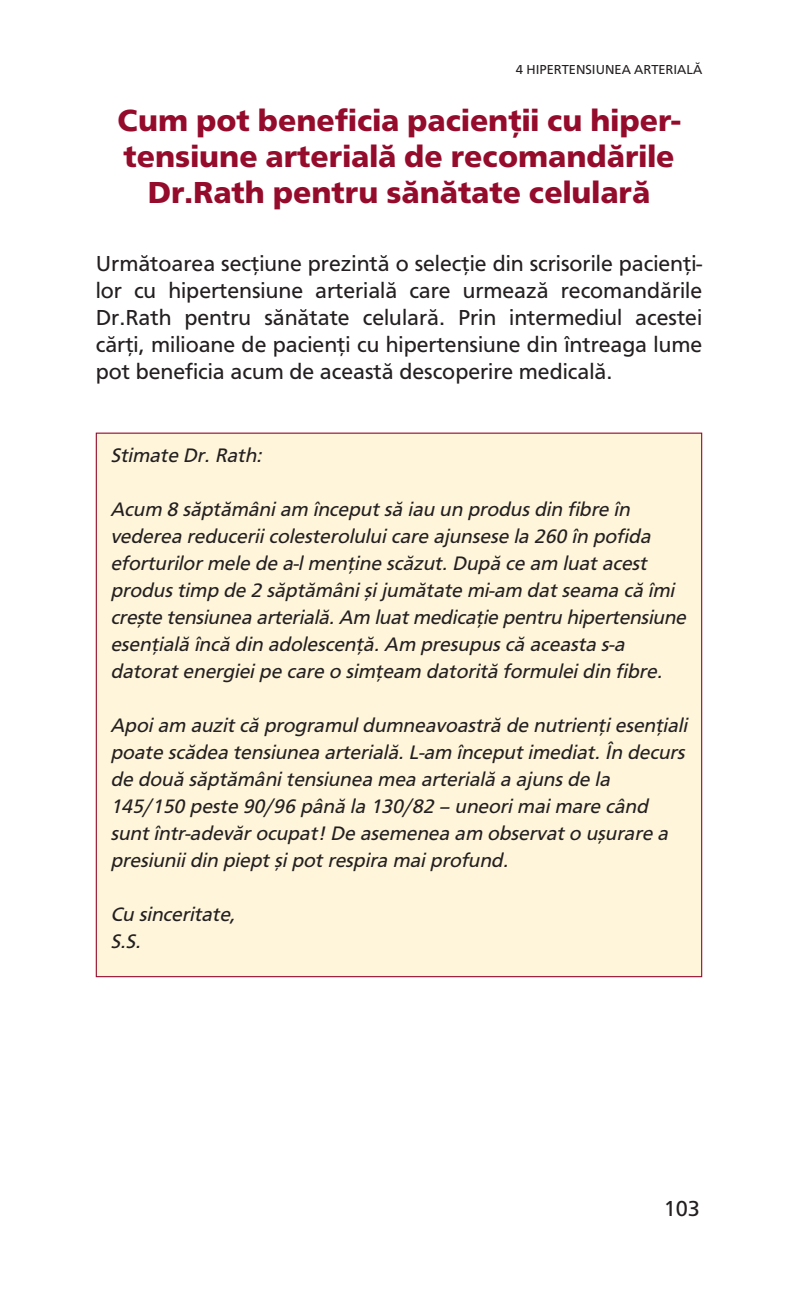
<style>
.page{position:relative;width:798px;height:1308px;background:#fff}
.page>*{position:absolute;margin:0;border:0;box-sizing:border-box;transform-origin:0 0}
.t1{font:700 31.5px/36px "F015 TCE";color:#950b2c;text-align:center}
.t2{font:22.5px/27px "F015 TCE";color:#231f20;text-align:justify}
.t3{font:italic 20.25px/27px "F015 TCE";color:#231f20}
.t4{font:13.5px "F015 TCE";color:#231f20}
</style>
<div class="page">
<div style="left:97px;top:434px;width:603px;height:542px;background:#fef5da"></div>
<p class="t4" style="left:515px;top:61px;width:188px">4 HIPERTENSIUNEA ARTERIALĂ</p>
<h1 class="t1" style="left:117px;top:102px;width:563px">Cum pot beneficia pacienţii cu hiper&shy;tensiune arterială de recomandările<br>Dr.Rath pentru sănătate celulară</h1>
<p class="t2" style="left:96px;top:249px;width:607px">Următoarea secţiune prezintă o selecţie din scrisorile pacienţi&shy;lor cu hipertensiune arterială care urmează recomandările Dr.Rath pentru sănătate celulară. Prin intermediul acestei cărţi, milioane de pacienţi cu hipertensiune din întreaga lume pot beneficia acum de această descoperire medicală.</p>
<p class="t3" style="left:110px;top:441px;width:156px">Stimate Dr. Rath:</p>
<p class="t3" style="left:110px;top:495px;width:579px">Acum 8 săptămâni am început să iau un produs din fibre în vederea reducerii colesterolului care ajunsese la 260 în pofida eforturilor mele de a-l menţine scăzut. După ce am luat acest produs timp de 2 săptămâni și jumătate mi-am dat seama că îmi crește tensiunea arterială. Am luat medicaţie pentru hipertensiune esenţială încă din adolescenţă. Am presupus că aceasta s-a datorat energiei pe care o simţeam datorită formulei din fibre.</p>
<p class="t3" style="left:110px;top:711px;width:581px">Apoi am auzit că programul dumneavoastră de nutrienţi esenţiali poate scădea tensiunea arterială. L-am început imediat. În decurs de două săptămâni tensiunea mea arterială a ajuns de la 145/150 peste 90/96 până la 130/82 – uneori mai mare când sunt într-adevăr ocupat! De asemenea am observat o ușurare a presiunii din piept și pot respira mai profund.</p>
<p class="t3" style="left:110px;top:900px;width:126px">Cu sinceritate,<br>S.S.</p>
<p class="t2" style="left:663px;top:1194px;width:38px">103</p>
</div>
